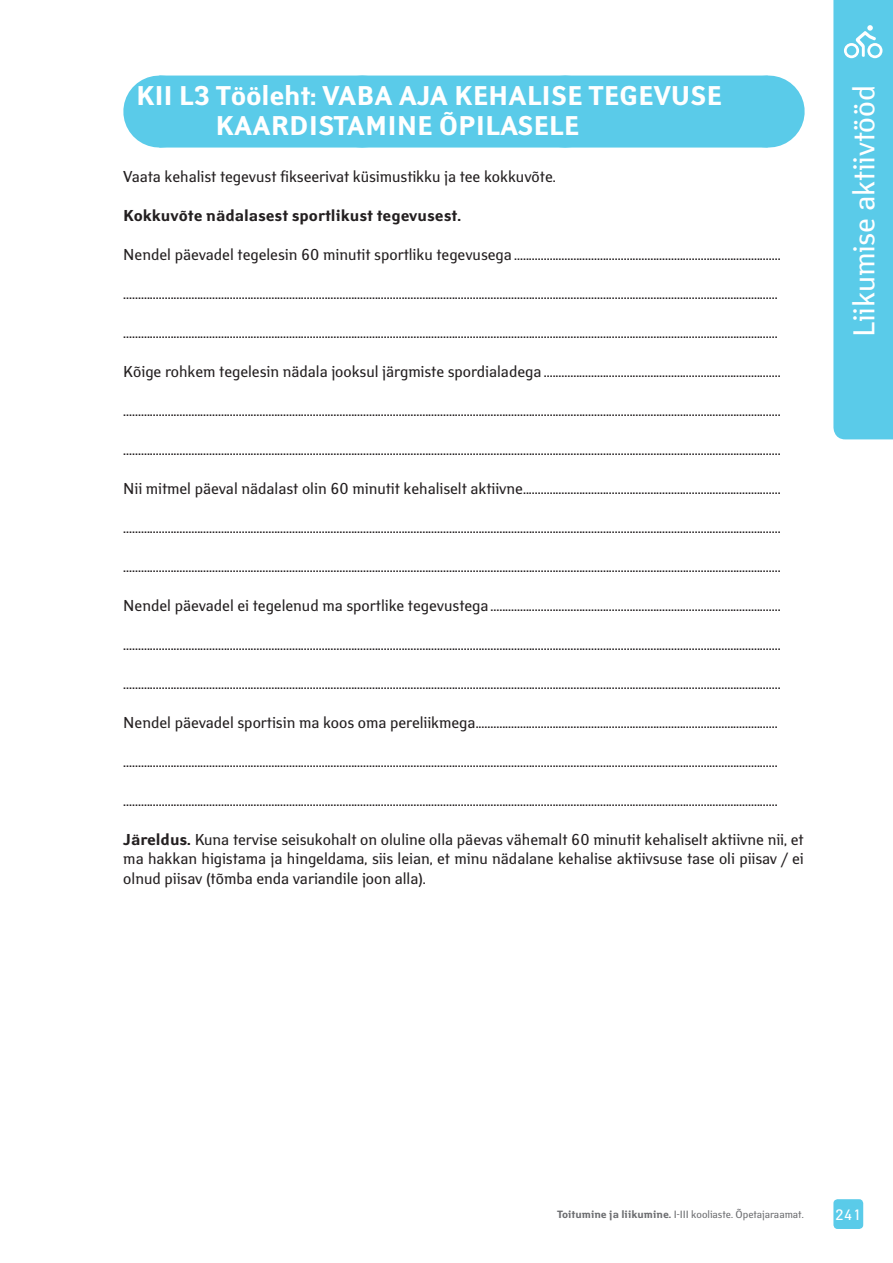
<style>
.page{position:relative;width:893px;height:1263px;background:#fff}
.page>*{position:absolute;margin:0;border:0;box-sizing:border-box;transform-origin:0 0}
.t1{font:30px "Yanus";color:#fff}
.Heading_2_SIN_copy2{font:700 27px/30px "Yanus";color:#fff}
.t2{font:15.75px/19.5px "Yanus";color:#231f20;text-align:justify}
.t3{font:700 15.75px "Yanus";color:#231f20}
.t4{font:15px "Yanus";color:#fff}
.t5{font:10.5px "Yanus";color:#6c6d70}
.s1{font-weight:700}
</style>
<div class="page">
<div style="left:833px;top:1199px;width:30px;height:30px;background:#5acbe9;border-radius:4px"></div>
<svg style="left:833px;top:0;width:60px;height:439px;background:#64ceea"></svg>
<div style="left:159px;top:76px;width:609px;height:72px;background:#5acbe9"></div>
<svg style="left:362px;top:147px;width:304px;height:1px"></svg>
<hr style="left:768px;top:76px;width:1px;height:72px;background:#5acbe9">
<p class="Heading_2_SIN_copy2" style="left:216px;top:82px;width:508px;text-indent:-79px">KII L3 Tööleht: VABA AJA KEHALISE TEGEVUSE<br>KAARDISTAMINE ÕPILASELE</p>
<p class="t2" style="left:123px;top:166px;width:434px">Vaata kehalist tegevust fikseerivat küsimustikku ja tee kokkuvõte.</p>
<p class="t3" style="left:123px;top:206px;width:339px">Kokkuvõte nädalasest sportlikust tegevusest.</p>
<p class="t2" style="left:123px;top:244px;width:659px">Nendel päevadel tegelesin 60 minutit sportliku tegevusega ..........................................................................................</p>
<p class="t2" style="left:123px;top:283px;width:656px">.............................................................................................................................................................................................................................</p>
<p class="t2" style="left:123px;top:322px;width:656px">.............................................................................................................................................................................................................................</p>
<p class="t2" style="left:123px;top:361px;width:659px">Kõige rohkem tegelesin nädala jooksul järgmiste spordialadega ................................................................................</p>
<p class="t2" style="left:123px;top:400px;width:659px">..............................................................................................................................................................................................................................</p>
<p class="t2" style="left:123px;top:439px;width:659px">..............................................................................................................................................................................................................................</p>
<p class="t2" style="left:123px;top:478px;width:659px">Nii mitmel päeval nädalast olin 60 minutit kehaliselt aktiivne.......................................................................................</p>
<p class="t2" style="left:123px;top:517px;width:659px">..............................................................................................................................................................................................................................</p>
<p class="t2" style="left:123px;top:556px;width:659px">..............................................................................................................................................................................................................................</p>
<p class="t2" style="left:123px;top:595px;width:659px">Nendel päevadel ei tegelenud ma sportlike tegevustega..................................................................................................</p>
<p class="t2" style="left:123px;top:634px;width:659px">..............................................................................................................................................................................................................................</p>
<p class="t2" style="left:123px;top:673px;width:659px">..............................................................................................................................................................................................................................</p>
<p class="t2" style="left:123px;top:712px;width:656px">Nendel päevadel sportisin ma koos oma pereliikmega......................................................................................................</p>
<p class="t2" style="left:123px;top:751px;width:656px">.............................................................................................................................................................................................................................</p>
<p class="t2" style="left:123px;top:790px;width:656px">.............................................................................................................................................................................................................................</p>
<p class="t2" style="left:123px;top:829px;width:682px"><span class="s1">Järeldus.</span> Kuna tervise seisukohalt on oluline olla päevas vähemalt 60 minutit kehaliselt aktiivne nii, et ma hakkan higistama ja hingeldama, siis leian, et minu nädalane kehalise aktiivsuse tase oli piisav / ei olnud piisav (tõmba enda variandile joon alla).</p>
<h1 class="t1" style="left:845px;top:337px;width:253px;rotate:-90deg">Liikumise aktiivtööd</h1>
<p class="t5" style="left:557px;top:1208px;width:248px"><span class="s1">Toitumine ja liikumine.</span> I-III kooliaste. Õpetajaraamat.</p>
<p class="t4" style="left:835px;top:1205px;width:28px">241</p>
</div>
